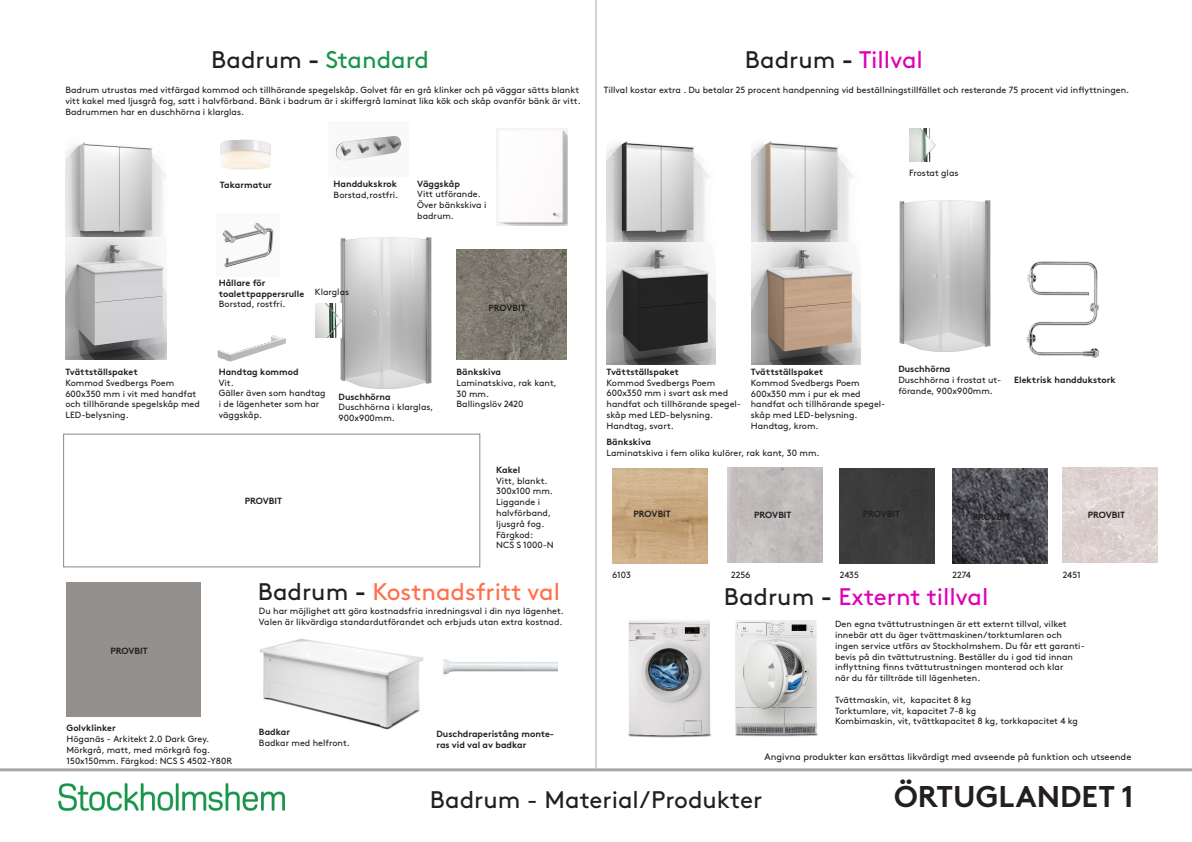
<style>
.page{position:relative;width:1192px;height:842px;background:#fff}
.page>*{position:absolute;margin:0;border:0;box-sizing:border-box;transform-origin:0 0}
.t1{font:700 30px "Brown Std";color:#231f20}
.t2{font:24px "Brown Std";color:#df00b6}
.t3{font:24px "Brown Std";color:#231f20}
.t4{font:24px "Brown Std";color:#ff6f4c}
.t5{font:24px "Brown Std";color:#19954c}
.t6{font:9.4px "Brown Std";color:#231f20}
.t7{font:9px/10.8px "Brown Std";color:#231f20}
.t8{font:700 9px/10.8px "Brown Std";color:#231f20}
.s1{color:#231f20}
.s2{font-weight:700;color:#231f20}
</style>
<div class="page">
<hr style="left:0;top:768px;width:1192px;height:3px;background:#a8a9ad">
<hr style="left:595px;top:0;width:1px;height:768px;background:#a8a9ad">
<img style="left:58px;top:784px;width:227px;height:26px">
<img style="left:1026px;top:261px;width:74px;height:97px">
<img style="left:221px;top:139px;width:50px;height:31px">
<img style="left:497px;top:129px;width:71px;height:96px">
<div style="left:63px;top:434px;width:417px;height:133px;border:1px solid #87898c"></div>
<img style="left:899px;top:200px;width:92px;height:152px">
<img style="left:335px;top:237px;width:97px;height:152px">
<img style="left:909px;top:128px;width:26px;height:34px">
<img style="left:315px;top:304px;width:27px;height:33px">
<img style="left:259px;top:638px;width:165px;height:92px">
<img style="left:735px;top:620px;width:83px;height:117px">
<img style="left:628px;top:620px;width:83px;height:118px">
<img style="left:457px;top:249px;width:110px;height:110px">
<img style="left:443px;top:659px;width:115px;height:16px">
<img style="left:612px;top:468px;width:95px;height:95px">
<img style="left:728px;top:467px;width:95px;height:95px">
<div style="left:839px;top:468px;width:95px;height:95px;background:#3c3c3c"></div>
<img style="left:222px;top:223px;width:52px;height:45px">
<img style="left:335px;top:136px;width:67px;height:25px">
<img style="left:952px;top:468px;width:95px;height:95px">
<img style="left:1063px;top:467px;width:95px;height:95px">
<img style="left:217px;top:335px;width:69px;height:27px">
<img style="left:65px;top:142px;width:102px;height:217px">
<img style="left:606px;top:141px;width:109px;height:223px">
<img style="left:751px;top:141px;width:109px;height:223px">
<p class="t5" style="left:211px;top:45px;width:219px"><span class="s1">Badrum</span> <span class="s2">-</span> Standard</p>
<p class="t7" style="left:65px;top:85px;width:517px">Badrum utrustas med vitfärgad kommod och tillhörande spegelskåp. Golvet får en grå klinker och på väggar sätts blankt vitt kakel med ljusgrå fog, satt i halvförband. Bänk i badrum är i skiffergrå laminat lika kök och skåp ovanför bänk är vitt.</p>
<p class="t7" style="left:65px;top:106px;width:180px">Badrummen har en duschhörna i klarglas.</p>
<p class="t8" style="left:220px;top:180px;width:54px">Takarmatur</p>
<p class="t8" style="left:334px;top:178px;width:65px">Handdukskrok</p>
<p class="t7" style="left:334px;top:189px;width:66px">Borstad,rostfri.</p>
<p class="t8" style="left:417px;top:178px;width:44px">Väggskåp</p>
<p class="t7" style="left:417px;top:189px;width:71px">Vitt utförande.<br>Över bänkskiva i badrum.</p>
<p class="t8" style="left:219px;top:277px;width:48px">Hållare för</p>
<p class="t8" style="left:219px;top:288px;width:87px">toalettpappersrulle</p>
<p class="t7" style="left:219px;top:299px;width:68px">Borstad, rostfri.</p>
<p class="t7" style="left:315px;top:287px;width:36px">Klarglas</p>
<p class="t8" style="left:488px;top:302px;width:39px">PROVBIT</p>
<p class="t8" style="left:65px;top:366px;width:74px">Tvättställspaket</p>
<p class="t7" style="left:65px;top:377px;width:136px">Kommod Svedbergs Poem<br>600x350 mm i vit med handfat och tillhörande spegelskåp med<br>LED-belysning.</p>
<p class="t8" style="left:110px;top:645px;width:39px">PROVBIT</p>
<p class="t8" style="left:219px;top:366px;width:81px">Handtag kommod</p>
<p class="t7" style="left:219px;top:377px;width:16px">Vit.</p>
<p class="t7" style="left:219px;top:388px;width:108px">Gäller även som handtag i de lägenheter som har väggskåp.</p>
<p class="t8" style="left:339px;top:391px;width:54px">Duschhörna</p>
<p class="t7" style="left:339px;top:402px;width:97px">Duschhörna i klarglas,<br>900x900mm.</p>
<p class="t8" style="left:245px;top:495px;width:39px">PROVBIT</p>
<p class="t8" style="left:457px;top:366px;width:46px">Bänkskiva</p>
<p class="t7" style="left:457px;top:377px;width:102px">Laminatskiva, rak kant,</p>
<p class="t7" style="left:457px;top:388px;width:69px">30 mm.<br>Ballingslöv 2420</p>
<p class="t8" style="left:496px;top:464px;width:26px">Kakel</p>
<p class="t7" style="left:496px;top:475px;width:58px">Vitt, blankt.<br>300x100 mm.</p>
<p class="t7" style="left:496px;top:497px;width:56px">Liggande i halvförband, ljusgrå fog.</p>
<p class="t7" style="left:496px;top:529px;width:38px">Färgkod:</p>
<p class="t7" style="left:496px;top:540px;width:59px">NCS S 1000-N</p>
<p class="t4" style="left:258px;top:578px;width:304px"><span class="s1">Badrum</span> <span class="s2">-</span> Kostnadsfritt val</p>
<p class="t7" style="left:259px;top:606px;width:306px">Du har möjlighet att göra kostnadsfria inredningsval i din nya lägenhet.</p>
<p class="t7" style="left:259px;top:617px;width:305px">Valen är likvärdiga standardutförandet och erbjuds utan extra kostnad.</p>
<p class="t8" style="left:67px;top:723px;width:51px">Golvklinker</p>
<p class="t7" style="left:67px;top:734px;width:144px">Höganäs - Arkitekt 2.0 Dark Grey.</p>
<p class="t7" style="left:67px;top:744px;width:167px">Mörkgrå, matt, med mörkgrå fog.<br>150x150mm. Färgkod: NCS S 4502-Y80R</p>
<p class="t8" style="left:259px;top:726px;width:33px">Badkar</p>
<p class="t7" style="left:259px;top:737px;width:92px">Badkar med helfront.</p>
<p class="t8" style="left:436px;top:728px;width:119px">Duschdraperistång monte&shy;ras vid val av badkar</p>
<p class="t2" style="left:745px;top:46px;width:180px"><span class="s1">Badrum</span> <span class="s2">-</span> Tillval</p>
<p class="t7" style="left:604px;top:85px;width:527px">Tillval kostar extra . Du betalar 25 procent handpenning vid beställningstillfället och resterande 75 procent vid inflyttningen.</p>
<p class="t7" style="left:909px;top:168px;width:51px">Frostat glas</p>
<p class="t8" style="left:606px;top:366px;width:74px">Tvättställspaket</p>
<p class="t7" style="left:606px;top:377px;width:136px">Kommod Svedbergs Poem<br>600x350 mm i svart ask med handfat och tillhörande spegel&shy;skåp med LED-belysning.</p>
<p class="t7" style="left:606px;top:420px;width:69px">Handtag, svart.</p>
<p class="t8" style="left:751px;top:366px;width:74px">Tvättställspaket</p>
<p class="t7" style="left:751px;top:377px;width:111px">Kommod Svedbergs Poem<br>600x350 mm i pur ek med</p>
<p class="t7" style="left:751px;top:399px;width:136px">handfat och tillhörande spegel&shy;skåp med LED-belysning.</p>
<p class="t7" style="left:751px;top:421px;width:69px">Handtag, krom.</p>
<p class="t8" style="left:606px;top:436px;width:46px">Bänkskiva</p>
<p class="t7" style="left:606px;top:447px;width:215px">Laminatskiva i fem olika kulörer, rak kant, 30 mm.</p>
<p class="t8" style="left:898px;top:364px;width:54px">Duschhörna</p>
<p class="t7" style="left:898px;top:374px;width:105px">Duschhörna i frostat ut&shy;förande, 900x900mm.</p>
<p class="t8" style="left:1014px;top:374px;width:103px">Elektrisk handdukstork</p>
<p class="t8" style="left:634px;top:508px;width:39px">PROVBIT</p>
<p class="t8" style="left:754px;top:509px;width:39px">PROVBIT</p>
<p class="t8" style="left:863px;top:509px;width:39px">PROVBIT</p>
<p class="t7" style="left:612px;top:570px;width:20px">6103</p>
<p class="t7" style="left:731px;top:570px;width:21px">2256</p>
<p class="t7" style="left:840px;top:570px;width:21px">2435</p>
<p class="t8" style="left:973px;top:511px;width:39px">PROVBIT</p>
<p class="t8" style="left:1088px;top:509px;width:39px">PROVBIT</p>
<p class="t7" style="left:952px;top:570px;width:20px">2274</p>
<p class="t7" style="left:1063px;top:570px;width:20px">2451</p>
<p class="t2" style="left:724px;top:582px;width:266px"><span class="s1">Badrum</span> <span class="s2">-</span> Externt tillval</p>
<p class="t7" style="left:835px;top:619px;width:233px">Den egna tvättutrustningen är ett externt tillval, vilket</p>
<p class="t7" style="left:835px;top:629px;width:228px">innebär att du äger tvättmaskinen/torktumlaren och</p>
<p class="t7" style="left:835px;top:640px;width:251px">ingen service utförs av Stockholmshem. Du får ett garanti-</p>
<p class="t7" style="left:835px;top:651px;width:239px">bevis på din tvättutrustning. Beställer du i god tid innan</p>
<p class="t7" style="left:835px;top:662px;width:230px">inflyttning finns tvättutrustningen monterad och klar</p>
<p class="t7" style="left:835px;top:673px;width:147px">när du får tillträde till lägenheten.</p>
<p class="t7" style="left:835px;top:694px;width:138px">Tvättmaskin, vit, kapacitet 8 kg</p>
<p class="t7" style="left:835px;top:705px;width:143px">Torktumlare, vit, kapacitet 7-8 kg</p>
<p class="t7" style="left:835px;top:716px;width:244px">Kombimaskin, vit, tvättkapacitet 8 kg, torkkapacitet 4 kg</p>
<p class="t6" style="left:765px;top:752px;width:368px">Angivna produkter kan ersättas likvärdigt med avseende på funktion och utseende</p>
<p class="t3" style="left:430px;top:786px;width:334px">Badrum - Material/Produkter</p>
<h1 class="t1" style="left:894px;top:778px;width:241px">ÖRTUGLANDET 1</h1>
</div>
